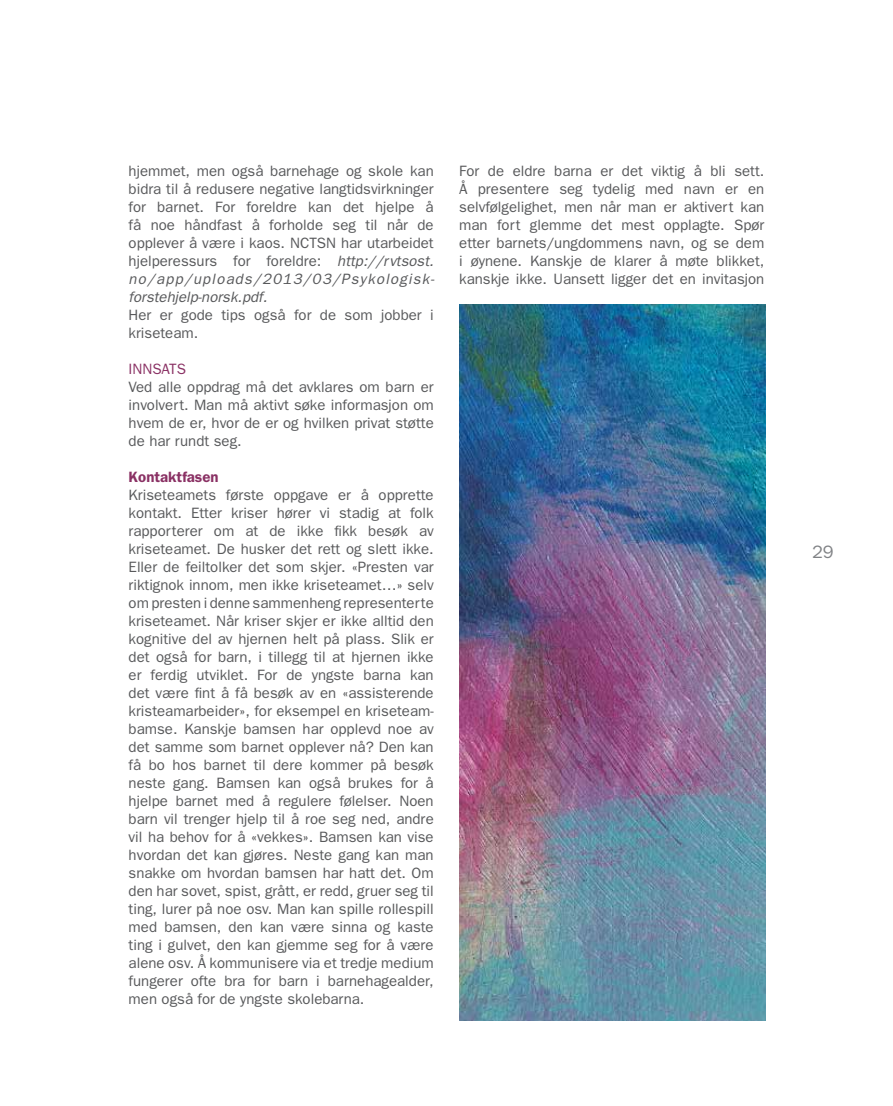
<style>
.page{position:relative;width:893px;height:1106px;background:#fff}
.page>*{position:absolute;margin:0;border:0;box-sizing:border-box;transform-origin:0 0}
.t1{font:18px "Franklin Gothic";color:#808285}
.t2{font:15px/18px "Franklin Gothic";color:#58595b;text-align:justify}
.t3{font:600 15px "Franklin Gothic";color:#8a3164}
.t4{font:15px "Franklin Gothic";color:#8a3164}
.s1{font-style:italic}
</style>
<div class="page">
<img style="left:459px;top:304px;width:306px;height:716px">
<p class="t2" style="left:129px;top:161px;width:307px">hjemmet, men også barnehage og skole kan bidra til å redusere negative langtidsvirkninger for barnet. For foreldre kan det hjelpe å få noe håndfast å forholde seg til når de opplever å være i kaos. NCTSN har utarbeidet hjelperessurs for foreldre: <span class="s1">http://rvtsost. no/app/uploads/2013/03/Psykologisk&shy;forstehjelp-norsk.pdf.</span></p>
<p class="t2" style="left:129px;top:305px;width:307px">Her er gode tips også for de som jobber i kriseteam.</p>
<p class="t4" style="left:129px;top:360px;width:59px">INNSATS</p>
<p class="t2" style="left:129px;top:377px;width:307px">Ved alle oppdrag må det avklares om barn er involvert. Man må aktivt søke informasjon om hvem de er, hvor de er og hvilken privat støtte de har rundt seg.</p>
<p class="t3" style="left:129px;top:468px;width:91px">Kontaktfasen</p>
<p class="t2" style="left:129px;top:485px;width:307px">Kriseteamets første oppgave er å opprette kontakt. Etter kriser hører vi stadig at folk rapporterer om at de ikke fikk besøk av kriseteamet. De husker det rett og slett ikke.<br>Eller de feiltolker det som skjer. «Presten var riktignok innom, men ikke kriseteamet…» selv om presten i denne sammenheng representerte kriseteamet. Når kriser skjer er ikke alltid den kognitive del av hjernen helt på plass. Slik er det også for barn, i tillegg til at hjernen ikke er ferdig utviklet. For de yngste barna kan det være fint å få besøk av en «assisterende kristeamarbeider», for eksempel en kriseteam&shy;bamse. Kanskje bamsen har opplevd noe av det samme som barnet opplever nå? Den kan få bo hos barnet til dere kommer på besøk neste gang. Bamsen kan også brukes for å hjelpe barnet med å regulere følelser. Noen barn vil trenger hjelp til å roe seg ned, andre vil ha behov for å «vekkes». Bamsen kan vise hvordan det kan gjøres. Neste gang kan man snakke om hvordan bamsen har hatt det. Om den har sovet, spist, grått, er redd, gruer seg til ting, lurer på noe osv. Man kan spille rollespill med bamsen, den kan være sinna og kaste ting i gulvet, den kan gjemme seg for å være alene osv. Å kommunisere via et tredje medium fungerer ofte bra for barn i barnehagealder, men også for de yngste skolebarna.</p>
<p class="t2" style="left:459px;top:161px;width:307px">For de eldre barna er det viktig å bli sett.<br>Å presentere seg tydelig med navn er en selvfølgelighet, men når man er aktivert kan man fort glemme det mest opplagte. Spør etter barnets/ungdommens navn, og se dem i øynene. Kanskje de klarer å møte blikket, kanskje ikke. Uansett ligger det en invitasjon</p>
<p class="t1" style="left:812px;top:541px;width:23px">29</p>
</div>
